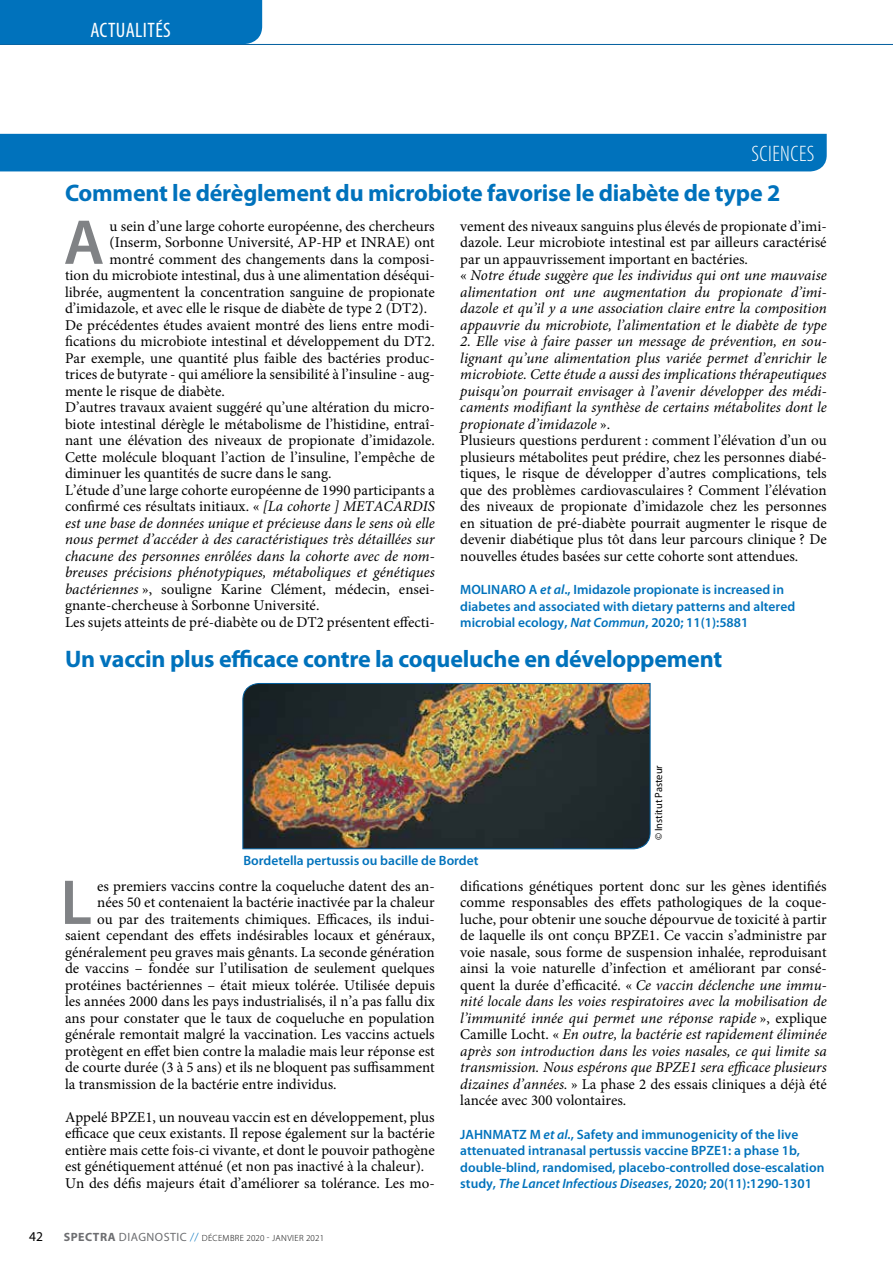
<style>
.page{position:relative;width:893px;height:1263px;background:#fff}
.page>*{position:absolute;margin:0;border:0;box-sizing:border-box;transform-origin:0 0}
.t1{font:600 63.9px "Myriad Pro";color:#808285}
.t2{font:700 24px "Myriad Pro";letter-spacing:-.01em;color:#0072bc}
.t3{font:300 condensed 22.5px "Myriad Pro";color:#fff}
.t4{font:condensed 21px "Myriad Pro";letter-spacing:.02em;color:#fff}
.t5{font:15px/16.5px "Minion Pro";color:#000}
.t6{font:italic 15px/16.5px "Minion Pro";color:#000}
.t7{font:600 13.5px/16.5px "Myriad Pro";color:#0072bc}
.t8{font:13.5px "Myriad Pro";color:#000}
.t9{font:10.5px "Myriad Pro";color:#000}
.t10{font:300 9px "Myriad Pro";letter-spacing:.04em;color:#000}
.s1{font-style:italic}
.s2{font-style:normal}
.s3{font-weight:700;font-size:12px;color:#6d6e71}
.s4{font-weight:400;font-size:12px;color:#6d6e71}
.s5{font-size:12px;color:#0072bc}
</style>
<div class="page">
<hr style="left:0;top:44px;width:893px;height:1px;background:#005e9e">
<div style="left:0;top:0;width:262px;height:44px;background:#0072bc"></div>
<div style="left:0;top:134px;width:827px;height:37px;background:#0072bc"></div>
<img style="left:242px;top:683px;width:408px;height:166px">
<h3 class="t4" style="left:91px;top:18px;width:82px">ACTUALITÉS</h3>
<h3 class="t3" style="left:751px;top:140px;width:48px">SCIENCES</h3>
<h2 class="t2" style="left:65px;top:177px;width:717px">Comment le dérèglement du microbiote favorise le diabète de type 2</h2>
<h1 class="t1" style="left:64px;top:202px;width:42px">A</h1>
<p class="t5" style="left:109px;top:218px;width:327px">u sein d’une large cohorte européenne, des chercheurs</p>
<p class="t5" style="left:109px;top:234px;width:327px">(Inserm, Sorbonne Université, AP-HP et INRAE) ont</p>
<p class="t5" style="left:109px;top:251px;width:327px">montré comment des changements dans la composi-</p>
<p class="t5" style="left:65px;top:267px;width:371px">tion du microbiote intestinal, dus à une alimentation déséqui-</p>
<p class="t5" style="left:65px;top:284px;width:371px">librée, augmentent la concentration sanguine de propionate</p>
<p class="t5" style="left:65px;top:300px;width:364px">d’imidazole, et avec elle le risque de diabète de type 2 (DT2).</p>
<p class="t5" style="left:65px;top:317px;width:371px">De précédentes études avaient montré des liens entre modi-</p>
<p class="t5" style="left:65px;top:333px;width:371px">fications du microbiote intestinal et développement du DT2.</p>
<p class="t5" style="left:65px;top:350px;width:371px">Par exemple, une quantité plus faible des bactéries produc-</p>
<p class="t5" style="left:65px;top:366px;width:371px">trices de butyrate - qui améliore la sensibilité à l’insuline - aug-</p>
<p class="t5" style="left:65px;top:383px;width:161px">mente le risque de diabète.</p>
<p class="t5" style="left:65px;top:399px;width:371px">D’autres travaux avaient suggéré qu’une altération du micro-</p>
<p class="t5" style="left:65px;top:416px;width:371px">biote intestinal dérègle le métabolisme de l’histidine, entraî-</p>
<p class="t5" style="left:65px;top:432px;width:371px">nant une élévation des niveaux de propionate d’imidazole.</p>
<p class="t5" style="left:65px;top:449px;width:371px">Cette molécule bloquant l’action de l’insuline, l’empêche de</p>
<p class="t5" style="left:65px;top:465px;width:268px">diminuer les quantités de sucre dans le sang.</p>
<p class="t5" style="left:65px;top:482px;width:371px">L’étude d’une large cohorte européenne de 1990 participants a</p>
<p class="t5" style="left:65px;top:498px;width:371px">confirmé ces résultats initiaux. « <span class="s1">[La cohorte ] METACARDIS</span></p>
<p class="t6" style="left:65px;top:515px;width:371px">est une base de données unique et précieuse dans le sens où elle</p>
<p class="t6" style="left:65px;top:531px;width:371px">nous permet d’accéder à des caractéristiques très détaillées sur</p>
<p class="t6" style="left:65px;top:548px;width:371px">chacune des personnes enrôlées dans la cohorte avec de nom-</p>
<p class="t6" style="left:65px;top:564px;width:371px">breuses précisions phénotypiques, métaboliques et génétiques</p>
<p class="t5" style="left:65px;top:581px;width:371px"><span class="s1">bactériennes</span> », souligne Karine Clément, médecin, ensei-</p>
<p class="t5" style="left:65px;top:597px;width:256px">gnante-chercheuse à Sorbonne Université.</p>
<p class="t5" style="left:65px;top:614px;width:371px">Les sujets atteints de pré-diabète ou de DT2 présentent effecti-</p>
<p class="t6" style="left:460px;top:218px;width:368px"><span class="s2">vement des niveaux sanguins plus élevés de propionate d’imi&shy;dazole. Leur microbiote intestinal est par ailleurs caractérisé par un appauvrissement important en bactéries.<br>«</span> Notre étude suggère que les individus qui ont une mauvaise alimentation ont une augmentation du propionate d’imi&shy;dazole et qu’il y a une association claire entre la composition appauvrie du microbiote, l’alimentation et le diabète de type</p>
<p class="t5" style="left:460px;top:333px;width:368px"><span class="s1">2. Elle vise à faire passer un message de prévention, en sou&shy;lignant qu’une alimentation plus variée permet d’enrichir le microbiote. Cette étude a aussi des implications thérapeutiques puisqu’on pourrait envisager à l’avenir développer des médi&shy;caments modifiant la synthèse de certains métabolites dont le propionate d’imidazole</span> ».<br>Plusieurs questions perdurent : comment l’élévation d’un ou plusieurs métabolites peut prédire, chez les personnes diabé&shy;tiques, le risque de développer d’autres complications, tels que des problèmes cardiovasculaires ? Comment l’élévation des niveaux de propionate d’imidazole chez les personnes en situation de pré-diabète pourrait augmenter le risque de devenir diabétique plus tôt dans leur parcours clinique ? De nouvelles études basées sur cette cohorte sont attendues.</p>
<p class="t7" style="left:460px;top:581px;width:336px">MOLINARO A <span class="s1">et al</span>., Imidazole propionate is increased in diabetes and associated with dietary patterns and altered microbial ecology, <span class="s1">Nat Commun</span>, 2020; 11(1):5881</p>
<h2 class="t2" style="left:65px;top:644px;width:659px">Un vaccin plus efficace contre la coqueluche en développement</h2>
<p class="t7" style="left:243px;top:852px;width:237px">Bordetella pertussis ou bacille de Bordet</p>
<p class="t9" style="left:652px;top:840px;width:77px;rotate:-90deg">© Institut Pasteur</p>
<h1 class="t1" style="left:60px;top:862px;width:33px">L</h1>
<p class="t5" style="left:97px;top:878px;width:339px">es premiers vaccins contre la coqueluche datent des an-</p>
<p class="t5" style="left:97px;top:894px;width:339px">nées 50 et contenaient la bactérie inactivée par la chaleur</p>
<p class="t5" style="left:97px;top:911px;width:339px">ou par des traitements chimiques. Efficaces, ils indui-</p>
<p class="t5" style="left:65px;top:927px;width:371px">saient cependant des effets indésirables locaux et généraux,</p>
<p class="t5" style="left:65px;top:944px;width:371px">généralement peu graves mais gênants. La seconde génération</p>
<p class="t5" style="left:65px;top:960px;width:371px">de vaccins – fondée sur l’utilisation de seulement quelques</p>
<p class="t5" style="left:65px;top:977px;width:371px">protéines bactériennes – était mieux tolérée. Utilisée depuis</p>
<p class="t5" style="left:65px;top:993px;width:371px">les années 2000 dans les pays industrialisés, il n’a pas fallu dix</p>
<p class="t5" style="left:65px;top:1010px;width:371px">ans pour constater que le taux de coqueluche en population</p>
<p class="t5" style="left:65px;top:1026px;width:371px">générale remontait malgré la vaccination. Les vaccins actuels</p>
<p class="t5" style="left:65px;top:1043px;width:371px">protègent en effet bien contre la maladie mais leur réponse est</p>
<p class="t5" style="left:65px;top:1059px;width:371px">de courte durée (3 à 5 ans) et ils ne bloquent pas suffisamment</p>
<p class="t5" style="left:65px;top:1076px;width:273px">la transmission de la bactérie entre individus.</p>
<p class="t5" style="left:65px;top:1109px;width:371px">Appelé BPZE1, un nouveau vaccin est en développement, plus efficace que ceux existants. Il repose également sur la bactérie entière mais cette fois-ci vivante, et dont le pouvoir pathogène est génétiquement atténué (et non pas inactivé à la chaleur).<br>Un des défis majeurs était d’améliorer sa tolérance. Les mo-</p>
<p class="t8" style="left:29px;top:1228px;width:16px">42</p>
<p class="t10" style="left:64px;top:1232px;width:262px"><span class="s3">Spectra</span> <span class="s4">DIAGNOSTIC</span> <span class="s5">//</span> DÉCEMBRE 2020 - JANVIER 2021</p>
<p class="t5" style="left:460px;top:878px;width:368px;text-align:justify">difications génétiques portent donc sur les gènes identifiés comme responsables des effets pathologiques de la coque&shy;luche, pour obtenir une souche dépourvue de toxicité à partir de laquelle ils ont conçu BPZE1. Ce vaccin s’administre par voie nasale, sous forme de suspension inhalée, reproduisant ainsi la voie naturelle d’infection et améliorant par consé&shy;quent la durée d’efficacité. « <span class="s1">Ce vaccin déclenche une immu&shy;nité locale dans les voies respiratoires avec la mobilisation de l’immunité innée qui permet une réponse rapide</span> », explique Camille Locht. « <span class="s1">En outre, la bactérie est rapidement éliminée après son introduction dans les voies nasales, ce qui limite sa transmission. Nous espérons que BPZE1 sera efficace plusieurs dizaines d’années.</span> » La phase 2 des essais cliniques a déjà été lancée avec 300 volontaires.</p>
<p class="t7" style="left:460px;top:1126px;width:366px">JAHNMATZ M <span class="s1">et al.</span>, Safety and immunogenicity of the live attenuated intranasal pertussis vaccine BPZE1: a phase 1b, double-blind, randomised, placebo-controlled dose-escalation study, <span class="s1">The Lancet Infectious Diseases</span>, 2020; 20(11):1290-1301</p>
</div>
